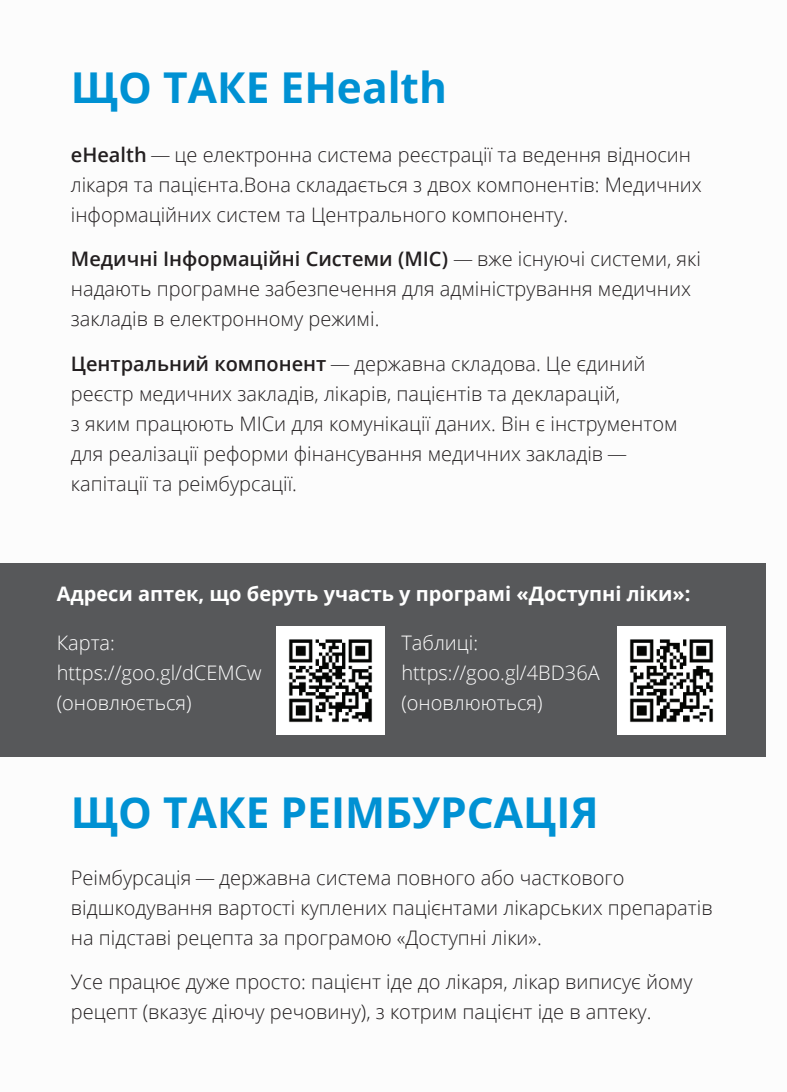
<style>
.page{position:relative;width:787px;height:1092px;background:#fff}
.page>*{position:absolute;margin:0;border:0;box-sizing:border-box;transform-origin:0 0}
.t1{font:700 42.5px "Open Sans";color:#0091d3}
.t2{font:300 20px/30px "Open Sans";color:#231f20}
.t3{font:300 20px/30px "Open Sans";color:#fff}
.t4{font:700 20px "Open Sans";color:#fff}
.s1{font-weight:600}
</style>
<div class="page">
<div style="left:0;top:563px;width:765px;height:193px;background:#57585a"></div>
<img style="left:276px;top:626px;width:108px;height:108px">
<img style="left:618px;top:626px;width:107px;height:108px">
<h1 class="t1" style="left:71px;top:58px;width:377px">ЩО ТАКЕ EHealth</h1>
<p class="t2" style="left:71px;top:139px;width:632px"><span class="s1">eHealth</span> — це електронна система реєстрації та ведення відносин лікаря та пацієнта.Вона складається з двох компонентів: Медичних інформаційних систем та Центрального компоненту.</p>
<p class="t2" style="left:71px;top:243px;width:631px"><span class="s1">Медичні Інформаційні Системи (МІС)</span> — вже існуючі системи, які надають програмне забезпечення для адміністрування медичних закладів в електронному режимі.</p>
<p class="t2" style="left:71px;top:348px;width:608px"><span class="s1">Центральний компонент</span> — державна складова. Це єдиний реєстр медичних закладів, лікарів, пацієнтів та декларацій,<br>з яким працюють МІСи для комунікації даних. Він є інструментом для реалізації реформи фінансування медичних закладів — капітації та реімбурсації.</p>
<p class="t4" style="left:57px;top:579px;width:635px">Адреси аптек, що беруть участь у програмі «Доступні ліки»:</p>
<p class="t3" style="left:401px;top:627px;width:200px">Таблиці: https://goo.gl/4BD36A (оновлюються)</p>
<p class="t3" style="left:57px;top:627px;width:206px">Карта: https://goo.gl/dCEMCw (оновлюється)</p>
<h1 class="t1" style="left:71px;top:782px;width:529px">ЩО ТАКЕ РЕІМБУРСАЦІЯ</h1>
<p class="t2" style="left:71px;top:862px;width:643px">Реімбурсація — державна система повного або часткового відшкодування вартості куплених пацієнтами лікарських препаратів на підставі рецепта за програмою «Доступні ліки».</p>
<p class="t2" style="left:71px;top:966px;width:623px">Усе працює дуже просто: пацієнт іде до лікаря, лікар виписує йому рецепт (вказує діючу речовину), з котрим пацієнт іде в аптеку.</p>
</div>
